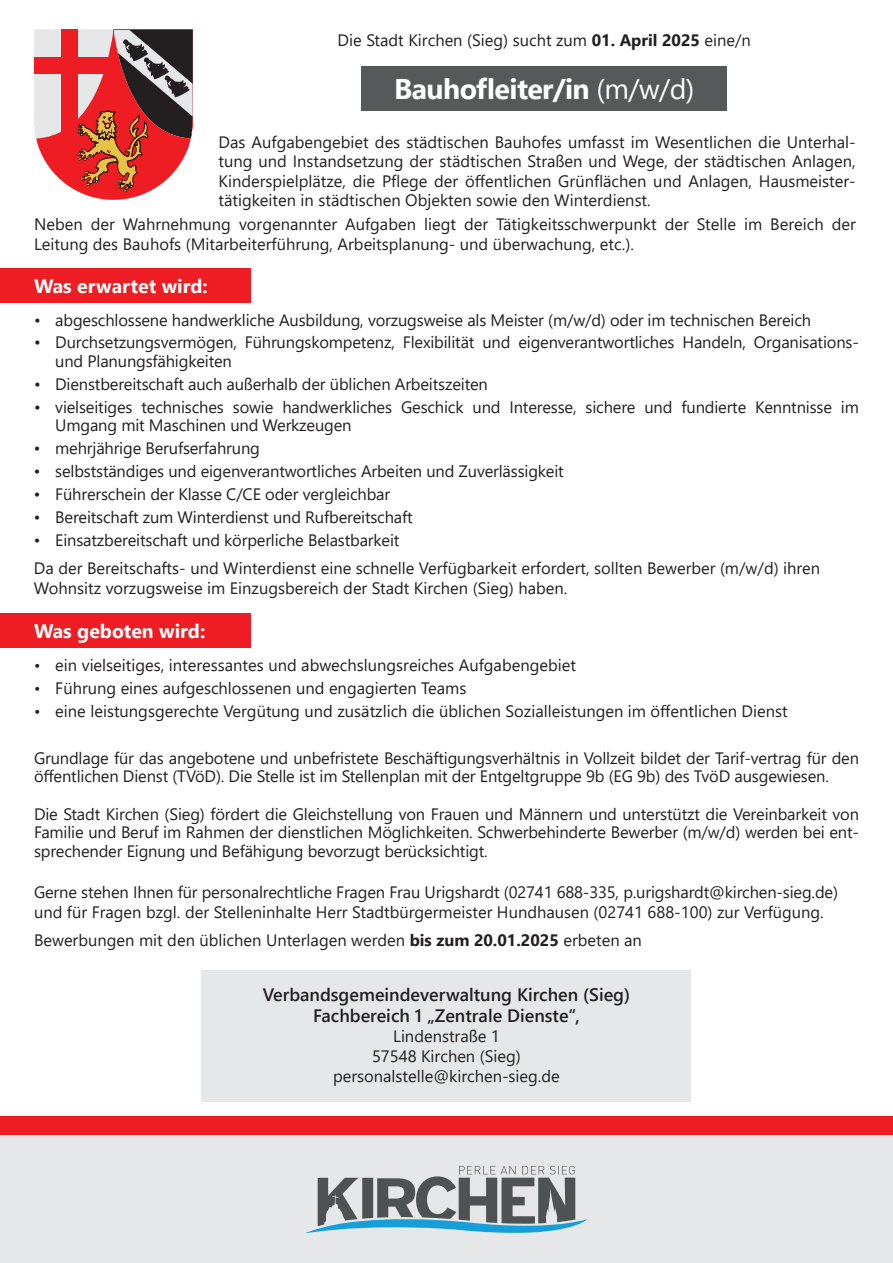
<style>
.page{position:relative;width:893px;height:1263px;background:#fff}
.page>*{position:absolute;margin:0;border:0;box-sizing:border-box;transform-origin:0 0}
.t1{font:700 28.5px "Segoe UI";letter-spacing:-.02em;color:#fff}
.t2{font:700 19.5px "Segoe UI";color:#fff}
.t3{font:600 18px/21.6px "Segoe UI";color:#231f20;text-align:center}
.t4{font:16.5px/18.6px "Segoe UI";letter-spacing:-.01em;color:#231f20}
.s1{font-weight:700}
.s2{font-weight:400}
.s3{font-size:15.75px}
</style>
<div class="page">
<div style="left:0;top:1116px;width:893px;height:147px;background:#ee1d23"></div>
<div style="left:0;top:1135px;width:893px;height:128px;background:#e6e7e9"></div>
<div style="left:361px;top:67px;width:366px;height:44px;background:#57585a"></div>
<div style="left:202px;top:970px;width:489px;height:131px;background:#e6e7e9"></div>
<div style="left:0;top:269px;width:251px;height:34px;background:#ee1d23"></div>
<div style="left:0;top:613px;width:251px;height:34px;background:#ee1d23"></div>
<svg style="left:34px;top:29px;width:159px;height:171px;background:#c26663"></svg>
<svg style="left:306px;top:1166px;width:281px;height:67px"></svg>
<p class="t4" style="left:338px;top:29px;width:415px">Die Stadt Kirchen (Sieg) sucht zum <span class="s1">01. April 2025</span> eine/n</p>
<h1 class="t1" style="left:394px;top:62px;width:302px">Bauhofleiter/in <span class="s2">(m/w/d)</span></h1>
<p class="t4" style="left:218px;top:131px;width:639px;line-height:19.5px;text-align:justify">Das Aufgabengebiet des städtischen Bauhofes umfasst im Wesentlichen die Unterhal&shy;tung und Instandsetzung der städtischen Straßen und Wege, der städtischen Anlagen, Kinderspielplätze, die Pflege der öffentlichen Grünflächen und Anlagen, Hausmeister&shy;tätigkeiten in städtischen Objekten sowie den Winterdienst.</p>
<p class="t4" style="left:34px;top:213px;width:823px;line-height:19.5px">Neben der Wahrnehmung vorgenannter Aufgaben liegt der Tätigkeitsschwerpunkt der Stelle im Bereich der<br>Leitung des Bauhofs (Mitarbeiterführung, Arbeitsplanung- und überwachung, etc.).</p>
<p class="t2" style="left:34px;top:268px;width:175px">Was erwartet wird:</p>
<p class="t4" style="left:34px;top:309px;width:779px">• abgeschlossene handwerkliche Ausbildung, vorzugsweise als Meister (m/w/d) oder im technischen Bereich</p>
<p class="t4" style="left:55px;top:332px;width:805px;text-indent:-21px">• Durchsetzungsvermögen, Führungskompetenz, Flexibilität und eigenverantwortliches Handeln, Organisations&shy;und Planungsfähigkeiten</p>
<p class="t4" style="left:34px;top:373px;width:455px">• Dienstbereitschaft auch außerhalb der üblichen Arbeitszeiten</p>
<p class="t4" style="left:55px;top:396px;width:805px;text-indent:-21px">• vielseitiges technisches sowie handwerkliches Geschick und Interesse, sichere und fundierte Kenntnisse im<br>Umgang mit Maschinen und Werkzeugen</p>
<p class="t4" style="left:34px;top:438px;width:227px">• mehrjährige Berufserfahrung</p>
<p class="t4" style="left:34px;top:460px;width:531px">• selbstständiges und eigenverantwortliches Arbeiten und Zuverlässigkeit</p>
<p class="t4" style="left:34px;top:483px;width:358px">• Führerschein der Klasse C/CE oder vergleichbar</p>
<p class="t4" style="left:34px;top:506px;width:380px">• Bereitschaft zum Winterdienst und Rufbereitschaft</p>
<p class="t4" style="left:34px;top:524px;width:788px;line-height:28.3px">• Einsatzbereitschaft und körperliche Belastbarkeit<br>Da der Bereitschafts- und Winterdienst eine schnelle Verfügbarkeit erfordert, sollten Bewerber (m/w/d) ihren</p>
<p class="t4" style="left:34px;top:577px;width:535px">Wohnsitz vorzugsweise im Einzugsbereich der Stadt Kirchen (Sieg) haben.</p>
<p class="t2" style="left:34px;top:612px;width:173px">Was geboten wird:</p>
<p class="t4" style="left:34px;top:654px;width:543px"><span class="s3">•</span> ein vielseitiges, interessantes und abwechslungsreiches Aufgabengebiet</p>
<p class="t4" style="left:34px;top:677px;width:434px"><span class="s3">•</span> Führung eines aufgeschlossenen und engagierten Teams</p>
<p class="t4" style="left:34px;top:700px;width:755px"><span class="s3">•</span> eine leistungsgerechte Vergütung und zusätzlich die üblichen Sozialleistungen im öffentlichen Dienst</p>
<p class="t4" style="left:34px;top:747px;width:826px">Grundlage für das angebotene und unbefristete Beschäftigungsverhältnis in Vollzeit bildet der Tarif-vertrag für den öffentlichen Dienst (TVöD). Die Stelle ist im Stellenplan mit der Entgeltgruppe 9b (EG 9b) des TvöD ausgewiesen.</p>
<p class="t4" style="left:34px;top:803px;width:826px;text-align:justify">Die Stadt Kirchen (Sieg) fördert die Gleichstellung von Frauen und Männern und unterstützt die Vereinbarkeit von Familie und Beruf im Rahmen der dienstlichen Möglichkeiten. Schwerbehinderte Bewerber (m/w/d) werden bei ent&shy;sprechender Eignung und Befähigung bevorzugt berücksichtigt.</p>
<p class="t4" style="left:34px;top:881px;width:805px;line-height:19.8px">Gerne stehen Ihnen für personalrechtliche Fragen Frau Urigshardt (02741 688-335, p.urigshardt@kirchen-sieg.de) und für Fragen bzgl. der Stelleninhalte Herr Stadtbürgermeister Hundhausen (02741 688-100) zur Verfügung.</p>
<p class="t4" style="left:34px;top:930px;width:609px">Bewerbungen mit den üblichen Unterlagen werden <span class="s1">bis zum 20.01.2025</span> erbeten an</p>
<p class="t3" style="left:263px;top:982px;width:369px">Verbandsgemeindeverwaltung Kirchen (Sieg)<br>Fachbereich 1 „Zentrale Dienste“,</p>
<p class="t4" style="left:333px;top:1025px;width:228px;line-height:19.8px;text-align:center">Lindenstraße 1<br>57548 Kirchen (Sieg) personalstelle@kirchen-sieg.de</p>
</div>
